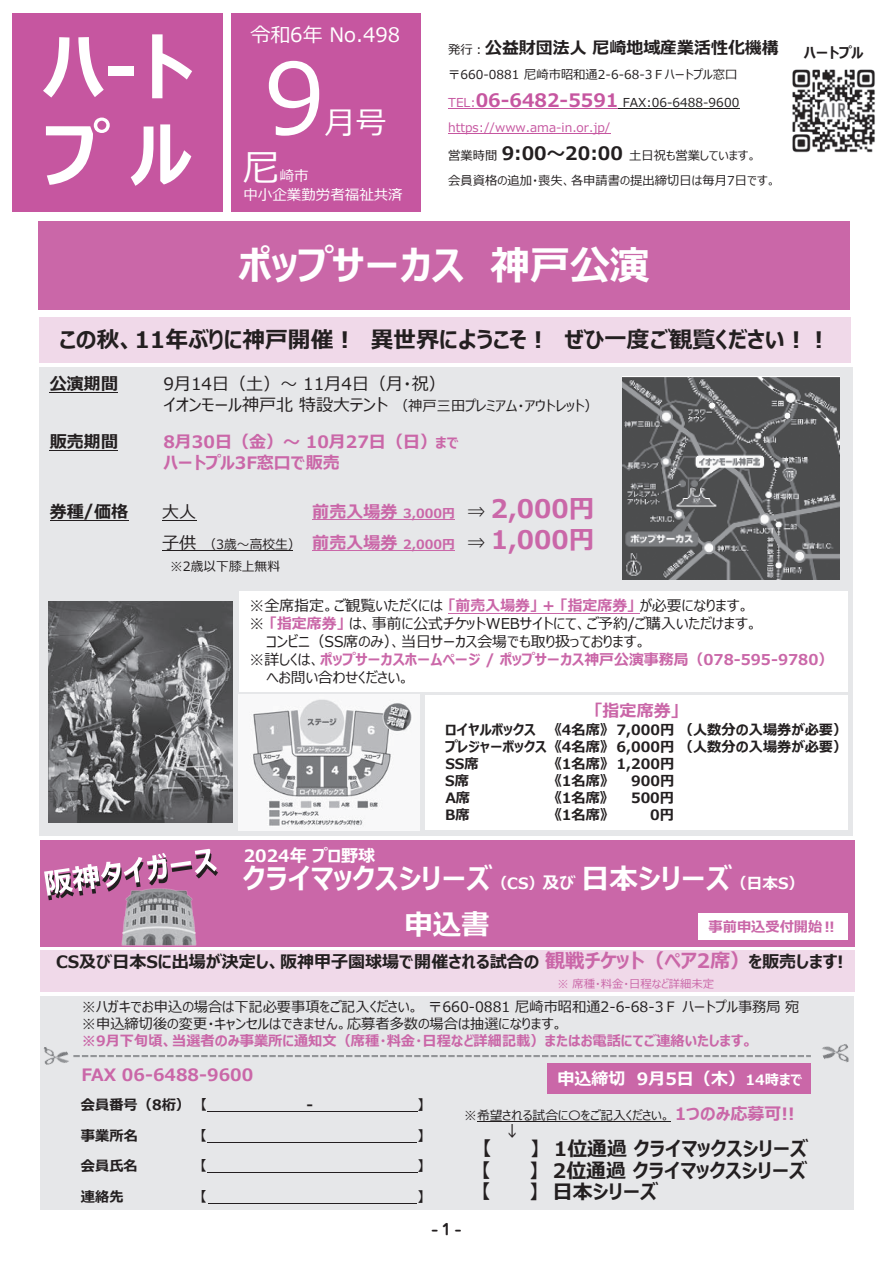
<style>
.page{position:relative;width:893px;height:1263px;background:#fff}
.page>*{position:absolute;margin:0;border:0;box-sizing:border-box;transform-origin:0 0}
.t1{font:97.95px "Meiryo UI";color:#fff}
.t2{font:700 72.6px/87px "Meiryo UI";color:#fff}
.t3{font:700 39.75px "Meiryo UI";color:#fff}
.t4{font:36.3px "Meiryo UI";color:#fff}
.t5{font:30.75px "Meiryo UI";color:#fff}
.t6{font:700 28.35px "Meiryo UI";color:#fff}
.t7{font:700 22.8px "Meiryo UI";color:#231f20}
.t8{font:19.95px "Meiryo UI";color:#fff}
.t9{font:700 19.8px "Meiryo UI";color:#231f20}
.t10{font:700 17.1px "Meiryo UI";color:#231f20}
.t11{font:700 17.1px/20.4px "Meiryo UI";color:#ca67a8}
.t12{font:700 17.1px "Meiryo UI";color:#fff}
.t13{font:17.1px "Meiryo UI";color:#231f20}
.t14{font:700 16.95px "Meiryo UI";color:#231f20}
.t15{font:700 15px "Jun 501 Pro";color:#231f20}
.t16{font:14.85px "Meiryo UI";color:#231f20}
.t17{font:700 14.85px "Meiryo UI";color:#ca67a8}
.t18{font:14.4px/18.3px "Meiryo UI";color:#fff}
.t19{font:14.25px/17.1px "Meiryo UI";color:#231f20}
.t20{font:700 14.25px/17.1px "Meiryo UI";color:#231f20;text-align:justify}
.t21{font:700 14.25px "Meiryo UI";color:#ca67a8}
.t22{font:12.75px/22px "Meiryo UI";color:#231f20}
.t23{font:700 12.75px "Meiryo UI";color:#ca67a8}
.t24{font:12.3px/25px "Meiryo UI";color:#231f20}
.t25{font:12.3px/25px "Meiryo UI";color:#c656a0}
.t26{font:11.4px "Meiryo UI";color:#ca67a8}
.s1{font-weight:400;font-size:12.3px}
.s2{font-weight:700;font-size:18.45px}
.s3{color:#231f20}
.s4{font-size:17.1px}
.s5{font-size:14.25px}
.s6{font-weight:400;font-size:17.1px;color:#231f20}
.s7{font-size:25.5px}
.s8{font-weight:700;font-size:17.1px;color:#ca67a8}
.s9{font-weight:700;color:#ca67a8}
.s10{font-weight:700;font-size:25.5px;color:#ca67a8}
.s11{font-weight:400;color:#231f20}
.s12{font-size:15.6px}
.s13{font-size:19.8px;color:#ca67a8}
</style>
<div class="page">
<div style="left:39px;top:317px;width:812px;height:46px;background:#f0d9e9"></div>
<div style="left:40px;top:368px;width:813px;height:468px;background:#e6e7e9"></div>
<div style="left:40px;top:841px;width:815px;height:106px;background:#ca67a8"></div>
<div style="left:40px;top:950px;width:815px;height:41px;background:#f0d9e9"></div>
<div style="left:40px;top:997px;width:814px;height:213px;background:#e6e7e9"></div>
<div style="left:38px;top:221px;width:812px;height:89px;background:#ca67a8"></div>
<hr style="left:50px;top:392px;width:68px;height:1px;background:#231f20">
<hr style="left:50px;top:450px;width:68px;height:1px;background:#231f20">
<hr style="left:50px;top:520px;width:78px;height:1px;background:#231f20">
<hr style="left:162px;top:520px;width:34px;height:1px;background:#231f20">
<hr style="left:312px;top:519px;width:143px;height:1px;background:#ca67a8">
<hr style="left:162px;top:550px;width:130px;height:1px;background:#231f20">
<hr style="left:312px;top:550px;width:143px;height:1px;background:#ca67a8">
<div style="left:239px;top:591px;width:609px;height:101px;background:#fff"></div>
<hr style="left:448px;top:613px;width:192px;height:1px;background:#ca67a8">
<div style="left:425px;top:695px;width:423px;height:134px;background:#fff"></div>
<div style="left:698px;top:913px;width:150px;height:27px;background:#fff"></div>
<svg style="left:44px;top:849px;width:174px;height:51px"></svg>
<svg style="left:73px;top:1055px;width:738px;height:2px"></svg>
<div style="left:547px;top:1063px;width:264px;height:31px;background:#ca67a8"></div>
<hr style="left:477px;top:1121px;width:193px;height:1px;background:#231f20">
<hr style="left:207px;top:1111px;width:211px;height:1px;background:#231f20">
<hr style="left:208px;top:1142px;width:209px;height:1px;background:#231f20">
<hr style="left:207px;top:1172px;width:210px;height:1px;background:#231f20">
<hr style="left:208px;top:1203px;width:209px;height:1px;background:#231f20">
<img style="left:43px;top:1047px;width:26px;height:18px">
<img style="left:822px;top:1044px;width:27px;height:19px">
<img style="left:49px;top:602px;width:184px;height:221px">
<img style="left:238px;top:695px;width:181px;height:135px">
<img style="left:120px;top:884px;width:77px;height:62px">
<img style="left:623px;top:376px;width:217px;height:203px">
<img style="left:792px;top:69px;width:83px;height:84px">
<hr style="left:448px;top:109px;width:170px;height:1px;background:#c656a0">
<hr style="left:618px;top:109px;width:121px;height:1px;background:#231f20">
<hr style="left:448px;top:133px;width:162px;height:1px;background:#c656a0">
<div style="left:231px;top:13px;width:189px;height:198px;background:#c656a0"></div>
<div style="left:13px;top:13px;width:210px;height:198px;background:#c656a0"></div>
<p class="t2" style="left:43px;top:28px;width:152px">ハ-トプル</p>
<p class="t8" style="left:250px;top:21px;width:151px">令和6年 No.498</p>
<p class="t1" style="left:264px;top:30px;width:62px">9</p>
<p class="t5" style="left:325px;top:102px;width:63px">月号</p>
<p class="t4" style="left:244px;top:143px;width:38px">尼</p>
<p class="t18" style="left:244px;top:168px;width:161px;text-indent:36px">崎市<br>中小企業勤労者福祉共済</p>
<p class="t14" style="left:448px;top:36px;width:332px"><span class="s1">発行︓</span>公益財団法人尼崎地域産業活性化機構</p>
<p class="t20" style="left:804px;top:45px;width:61px">ハートプル</p>
<p class="t24" style="left:448px;top:62px;width:291px">〒660-0881 尼崎市昭和通2-6-68-3Ｆハートプル窓口</p>
<p class="t25" style="left:448px;top:91px;width:293px">TEL:<span class="s2">06-6482-5591</span> <span class="s3">FAX:06-6488-9600 </span>https://www.ama-in.or.jp/</p>
<p class="t24" style="left:448px;top:144px;width:329px">営業時間 <span class="s2">9:00～20:00</span> 土日祝も営業しています。<br>会員資格の追加・喪失、各申請書の提出締切日は毎月7日です。</p>
<p class="t3" style="left:238px;top:237px;width:413px">ポップサーカス 神戸公演</p>
<p class="t7" style="left:59px;top:323px;width:772px">この秋、11年ぶりに神戸開催︕ 異世界にようこそ︕ ぜひ一度ご観覧ください︕︕</p>
<p class="t10" style="left:50px;top:372px;width:70px">公演期間</p>
<p class="t13" style="left:163px;top:372px;width:284px">9月14日（土）～ 11月4日（月・祝）</p>
<p class="t19" style="left:163px;top:398px;width:437px"><span class="s4">イオンモール神戸北特設大テント</span>（神戸三田プレミアム・アウトレット）</p>
<p class="t10" style="left:50px;top:430px;width:70px">販売期間</p>
<p class="t11" style="left:163px;top:432px;width:297px">8月30日（金）～ 10月27日（日） <span class="s5">まで</span>ハートプル3F窓口で販売</p>
<p class="t10" style="left:50px;top:500px;width:80px">券種/価格</p>
<p class="t13" style="left:162px;top:500px;width:36px">大人</p>
<p class="t23" style="left:312px;top:504px;width:284px"><span class="s4">前売入場券</span> 3,000円 <span class="s6">⇒</span> <span class="s7">2,000円</span></p>
<p class="t22" style="left:170px;top:534px;width:426px;text-indent:-8px"><span class="s4">子供</span>（3歳～高校生） <span class="s8">前売入場券</span> <span class="s9">2,000円</span> <span class="s4">⇒</span> <span class="s10">1,000円</span>※2歳以下膝上無料</p>
<p class="t16" style="left:250px;top:596px;width:501px">※全席指定。ご観覧いただくには<span class="s9">「前売入場券」 + 「指定席券」</span>が必要になります。</p>
<p class="t16" style="left:250px;top:613px;width:510px">※ <span class="s9">「指定席券」</span>は、事前に公式チケットWEBサイトにて、ご予約/ご購入いただけます。</p>
<p class="t16" style="left:267px;top:631px;width:381px">コンビニ（SS席のみ）、当日サーカス会場でも取り扱っております。</p>
<p class="t17" style="left:250px;top:649px;width:585px"><span class="s11">※詳しくは、</span>ポップサーカスホームページ / ポップサーカス神戸公演事務局（078-595-9780）</p>
<p class="t16" style="left:267px;top:667px;width:145px">へお問い合わせください。</p>
<p class="t11" style="left:594px;top:701px;width:87px">「指定席券」</p>
<p class="t20" style="left:445px;top:722px;width:92px">ロイヤルボックス</p>
<p class="t20" style="left:445px;top:722px;width:404px;text-indent:110px">《4名席》 7,000円（人数分の入場券が必要）プレジャーボックス《4名席》 6,000円（人数分の入場券が必要）SS席　　</p>
<p class="t20" style="left:555px;top:756px;width:121px">《1名席》 1,200円</p>
<p class="t20" style="left:445px;top:773px;width:44px">S席　　</p>
<p class="t20" style="left:555px;top:773px;width:54px">《1名席》</p>
<p class="t20" style="left:631px;top:773px;width:45px">900円</p>
<p class="t20" style="left:445px;top:790px;width:45px">A席　　</p>
<p class="t20" style="left:555px;top:790px;width:54px">《1名席》</p>
<p class="t20" style="left:631px;top:790px;width:45px">500円</p>
<p class="t20" style="left:445px;top:807px;width:45px">B席　　</p>
<p class="t20" style="left:555px;top:807px;width:54px">《1名席》</p>
<p class="t20" style="left:650px;top:807px;width:25px">0円</p>
<p class="t12" style="left:244px;top:844px;width:133px">2024年プロ野球</p>
<p class="t6" style="left:243px;top:859px;width:563px">クライマックスシリーズ<span class="s12">（CS）</span><span class="s4">及び</span>日本シリーズ<span class="s12">（日本S）</span></p>
<p class="t6" style="left:405px;top:905px;width:87px">申込書</p>
<p class="t21" style="left:709px;top:916px;width:130px">事前申込受付開始‼</p>
<p class="t10" style="left:56px;top:950px;width:789px">CS及び日本Sに出場が決定し、阪神甲子園球場で開催される試合の<span class="s13">観戦チケット（ペア2席）</span>を販売します!</p>
<p class="t19" style="left:82px;top:999px;width:719px">※ハガキでお申込の場合は下記必要事項をご記入ください。 〒660-0881 尼崎市昭和通2-6-68-3Ｆハートプル事務局宛※申込締切後の変更・キャンセルはできません。応募者多数の場合は抽選になります。<br><span class="s9">※9月下旬頃、当選者のみ事業所に通知文（席種・料金・日程など詳細記載）またはお電話にてご連絡いたします。</span></p>
<p class="t11" style="left:82px;top:1065px;width:173px">FAX 06-6488-9600</p>
<p class="t12" style="left:557px;top:1067px;width:247px">申込締切 9月5日（木）<span class="s5">14時まで</span></p>
<p class="t22" style="left:464px;top:1105px;width:332px">※希望される試合に〇をご記入ください。 <span class="s8">1つのみ応募可!!</span></p>
<p class="t20" style="left:505px;top:1123px;width:16px">↓</p>
<p class="t9" style="left:481px;top:1135px;width:11px">【</p>
<p class="t9" style="left:531px;top:1135px;width:279px">】 1位通過クライマックスシリーズ</p>
<p class="t9" style="left:480px;top:1156px;width:11px">【</p>
<p class="t9" style="left:530px;top:1156px;width:279px">】 2位通過クライマックスシリーズ</p>
<p class="t9" style="left:480px;top:1178px;width:11px">【</p>
<p class="t9" style="left:530px;top:1178px;width:130px">】 日本シリーズ</p>
<p class="t26" style="left:557px;top:976px;width:158px">※ 席種・料金・日程など詳細未定</p>
<p class="t20" style="left:81px;top:1097px;width:127px">会員番号（8桁） 【</p>
<p class="t20" style="left:306px;top:1097px;width:8px">-</p>
<p class="t20" style="left:418px;top:1097px;width:9px">】</p>
<p class="t20" style="left:81px;top:1127px;width:58px">事業所名</p>
<p class="t20" style="left:200px;top:1127px;width:9px">【</p>
<p class="t20" style="left:418px;top:1127px;width:9px">】</p>
<p class="t20" style="left:81px;top:1158px;width:58px">会員氏名</p>
<p class="t20" style="left:200px;top:1158px;width:9px">【</p>
<p class="t20" style="left:418px;top:1158px;width:9px">】</p>
<p class="t20" style="left:81px;top:1189px;width:44px">連絡先</p>
<p class="t20" style="left:200px;top:1189px;width:9px">【</p>
<p class="t20" style="left:418px;top:1189px;width:9px">】</p>
<p class="t15" style="left:431px;top:1217px;width:32px">-1-</p>
</div>
